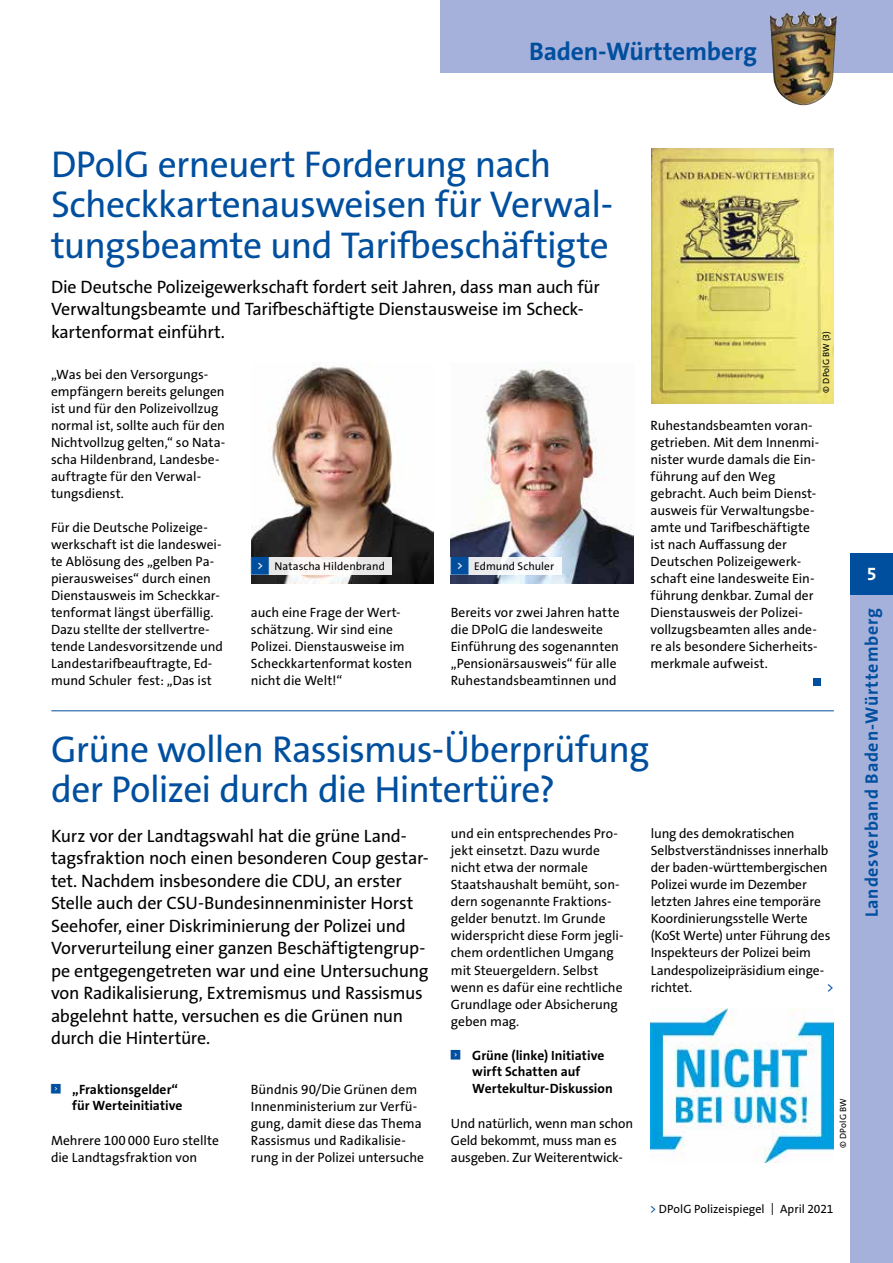
<style>
.page{position:relative;width:893px;height:1263px;background:#fff}
.page>*{position:absolute;margin:0;border:0;box-sizing:border-box;transform-origin:0 0}
.t1{font:37.5px/40.5px "The Sans Os F";letter-spacing:-.02em;color:#004f9f}
.t2{font:700 25.5px "The Sans Os F";letter-spacing:-.005em;color:#004f9f}
.t3{font:18px/22.5px "The Sans Os F";letter-spacing:-.015em;color:#000}
.t4{font:700 18px "The Sans Os F";letter-spacing:.045em;color:#004f9f}
.t5{font:700 18px "The Sans Os F";color:#fff}
.t6{font:13.5px/17px "The Sans Os F";letter-spacing:-.005em;color:#000}
.t7{font:700 13.5px/16.5px "The Sans Os F";letter-spacing:.005em;color:#000}
.t8{font:13.5px "The Sans Os F";color:#004f9f}
.t9{font:12px "The Sans Os F";color:#000}
.t10{font:11.25px "The Sans Os F";letter-spacing:.005em;color:#000}
.t11{font:9px "The Sans Os F";letter-spacing:.015em;color:#000}
.s1{font-family:"Top Numbers";color:#004f9f}
.s2{color:#004f9f}
</style>
<div class="page">
<div style="left:814px;top:678px;width:7px;height:7px;background:#004f9f"></div>
<img style="left:652px;top:149px;width:182px;height:255px">
<img style="left:451px;top:369px;width:183px;height:214px">
<img style="left:251px;top:362px;width:183px;height:221px">
<div style="left:451px;top:557px;width:111px;height:17px;background:#eff1f5"></div>
<div style="left:251px;top:557px;width:140px;height:17px;background:linear-gradient(to right,#f2f0ef,#f1f0ef)"></div>
<hr style="left:51px;top:710px;width:783px;height:1px;background:#004f9f">
<img style="left:651px;top:1008px;width:182px;height:154px">
<div style="left:850px;top:553px;width:43px;height:42px;background:#004f9f"></div>
<div style="left:850px;top:595px;width:43px;height:668px;background:#a5b0db"></div>
<div style="left:440px;top:0;width:453px;height:72px;background:#a5b0db"></div>
<img style="left:770px;top:11px;width:67px;height:94px">
<h2 class="t2" style="left:529px;top:35px;width:229px">Baden-Württemberg</h2>
<h1 class="t1" style="left:51px;top:144px;width:560px">DPolG erneuert Forderung nach<br>Scheckkartenausweisen für Verwal&shy;tungsbeamte und Tarifbeschäftigte</h1>
<h3 class="t3" style="left:51px;top:276px;width:550px">Die Deutsche Polizeigewerkschaft fordert seit Jahren, dass man auch für<br>Verwaltungsbeamte und Tarifbeschäftigte Dienstausweise im Scheck&shy;kartenformat einführt.</h3>
<p class="t6" style="left:51px;top:366px;width:176px">„Was bei den Versorgungs&shy;empfängern bereits gelungen ist und für den Polizeivollzug normal ist, sollte auch für den<br>Nichtvollzug gelten,“ so Nata&shy;scha Hildenbrand, Landesbe&shy;auftragte für den Verwal&shy;tungsdienst.</p>
<p class="t6" style="left:51px;top:519px;width:174px">Für die Deutsche Polizeige&shy;werkschaft ist die landeswei&shy;te Ablösung des „gelben Pa&shy;pierausweises“ durch einen<br>Dienstausweis im Scheckkar&shy;tenformat längst überfällig.<br>Dazu stellte der stellvertre&shy;tende Landesvorsitzende und<br>Landestarifbeauftragte, Ed&shy;mund Schuler fest: „Das ist</p>
<p class="t10" style="left:251px;top:559px;width:135px"><span class="s1">&lt;</span> Natascha Hildenbrand</p>
<p class="t10" style="left:451px;top:559px;width:105px"><span class="s1">&lt;</span> Edmund Schuler</p>
<p class="t6" style="left:251px;top:604px;width:163px">auch eine Frage der Wert&shy;schätzung. Wir sind eine<br>Polizei. Dienstausweise im<br>Scheckkartenformat kosten nicht die Welt!“</p>
<p class="t6" style="left:451px;top:604px;width:170px">Bereits vor zwei Jahren hatte die DPolG die landesweite<br>Einführung des sogenannten „Pensionärsausweis“ für alle<br>Ruhestandsbeamtinnen und</p>
<p class="t11" style="left:820px;top:392px;width:63px;rotate:-90deg">© DPolG BW (3)</p>
<p class="t6" style="left:651px;top:417px;width:170px">Ruhestandsbeamten voran&shy;getrieben. Mit dem Innenmi&shy;nister wurde damals die Ein&shy;führung auf den Weg gebracht. Auch beim Dienst&shy;ausweis für Verwaltungsbe&shy;amte und Tarifbeschäftigte ist nach Auffassung der<br>Deutschen Polizeigewerk&shy;schaft eine landesweite Ein&shy;führung denkbar. Zumal der<br>Dienstausweis der Polizei&shy;vollzugsbeamten alles ande&shy;re als besondere Sicherheits&shy;merkmale aufweist.</p>
<h1 class="t1" style="left:51px;top:729px;width:600px">Grüne wollen Rassismus-Überprüfung der Polizei durch die Hintertüre?</h1>
<p class="t3" style="left:51px;top:824px;width:379px">Kurz vor der Landtagswahl hat die grüne Land&shy;tagsfraktion noch einen besonderen Coup gestar&shy;tet. Nachdem insbesondere die CDU, an erster Stelle auch der CSU-Bundesinnenminister Horst Seehofer, einer Diskriminierung der Polizei und Vorverurteilung einer ganzen Beschäftigtengrup&shy;pe entgegengetreten war und eine Untersuchung von Radikalisierung, Extremismus und Rassismus abgelehnt hatte, versuchen es die Grünen nun durch die Hintertüre.</p>
<p class="t7" style="left:72px;top:1081px;width:112px;text-indent:-21px"><sup>&lt;</sup> „Fraktionsgelder“ für Werteinitiative</p>
<p class="t6" style="left:51px;top:1132px;width:169px">Mehrere 100000 Euro stellte die Landtagsfraktion von</p>
<p class="t6" style="left:651px;top:825px;width:181px">lung des demokratischen<br>Selbstverständnisses innerhalb der baden-württembergischen<br>Polizei wurde im Dezember letzten Jahres eine temporäre<br>Koordinierungsstelle Werte (KoSt Werte) unter Führung des<br>Inspekteurs der Polizei beim<br>Landespolizeipräsidium einge&shy;richtet.</p>
<p class="t6" style="left:451px;top:825px;width:174px">und ein entsprechendes Pro&shy;jekt einsetzt. Dazu wurde nicht etwa der normale<br>Staatshaushalt bemüht, son&shy;dern sogenannte Fraktions&shy;gelder benutzt. Im Grunde widerspricht diese Form jegli&shy;chem ordentlichen Umgang mit Steuergeldern. Selbst wenn es dafür eine rechtliche<br>Grundlage oder Absicherung geben mag.</p>
<p class="t7" style="left:472px;top:1047px;width:142px;text-indent:-21px"><sup>&lt;</sup> Grüne (linke) Initiative wirft Schatten auf<br>Wertekultur-Diskussion</p>
<p class="t6" style="left:451px;top:1115px;width:184px">Und natürlich, wenn man schon<br>Geld bekommt, muss man es ausgeben. Zur Weiterentwick-</p>
<p class="t8" style="left:826px;top:978px;width:9px">&gt;</p>
<p class="t6" style="left:251px;top:1080px;width:175px">Bündnis 90/Die Grünen dem<br>Innenministerium zur Verfü&shy;gung, damit diese das Thema<br>Rassismus und Radikalisie&shy;rung in der Polizei untersuche</p>
<p class="t11" style="left:837px;top:1148px;width:51px;rotate:-90deg">© DPolG BW</p>
<p class="t9" style="left:650px;top:1201px;width:185px"><span class="s2">&gt;</span> DPolG Polizeispiegel | April 2021</p>
<h3 class="t5" style="left:867px;top:562px;width:11px">5</h3>
<h3 class="t4" style="left:860px;top:917px;width:311px;rotate:-90deg">Landesverband Baden-Württemberg</h3>
</div>
